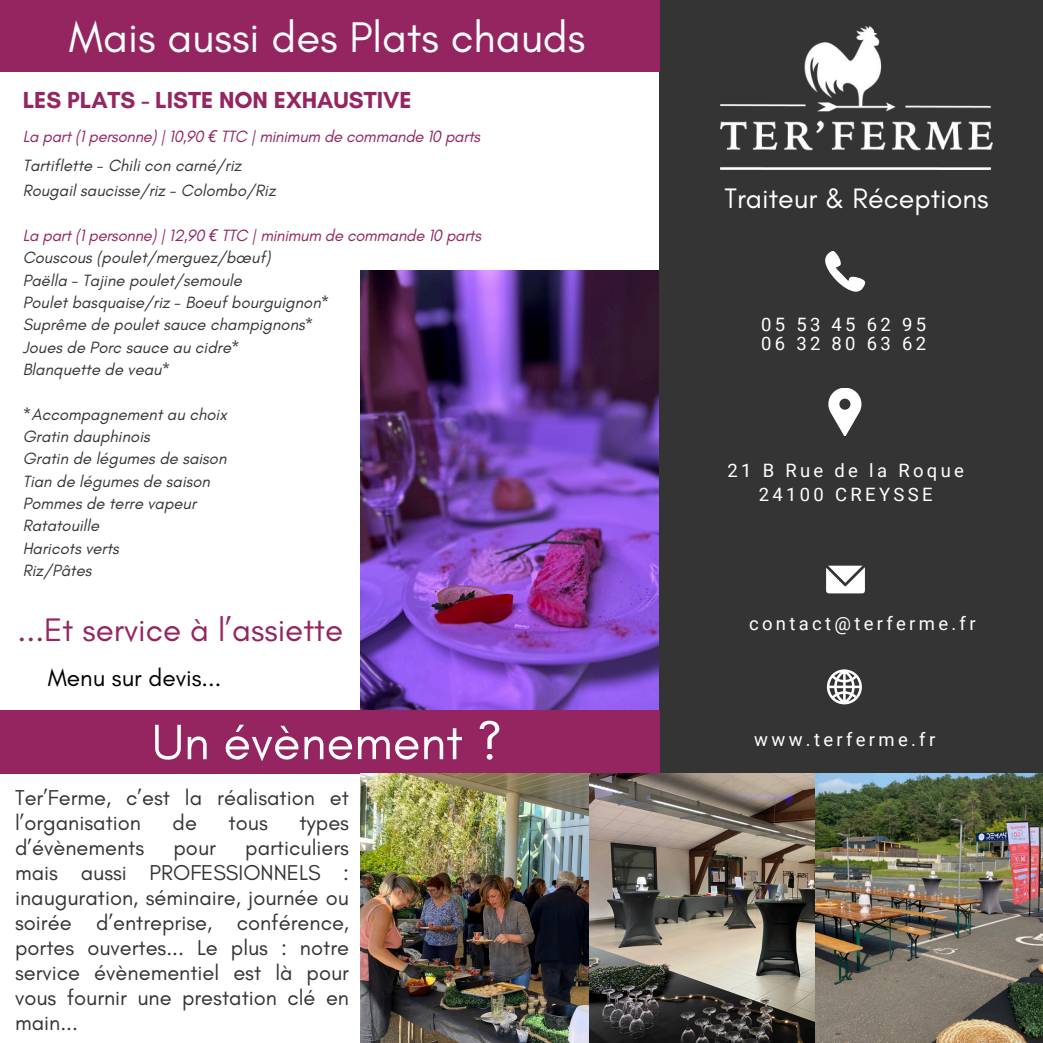
<style>
.page{position:relative;width:1043px;height:1043px;background:#fff}
.page>*{position:absolute;margin:0;border:0;box-sizing:border-box;transform-origin:0 0}
.t1{font:50.57px "Glacial Indifference";color:#fff}
.t2{font:43.57px "Glacial Indifference";color:#fff}
.t3{font:33.07px "Glacial Indifference";color:#942561}
.t4{font:28.7px "Glacial Indifference";color:#fff}
.t5{font:24.5px "Glacial Indifference";color:#000}
.t6{font:700 23.62px "Glacial Indifference";color:#942561}
.t7{font:21.88px/24.8px "Glacial Indifference";color:#343435}
.t8{font:18.38px "Roboto";letter-spacing:.18em;color:#fff}
.t9{font:italic 16.62px/22.4px "Glacial Indifference";color:#343435}
.t10{font:italic 16.62px/28.9px "Glacial Indifference";letter-spacing:-.02em;color:#942561}
.s1{font-family:"Noto Sans"}
.s2{color:#343435}
.s3{color:#942561}
.s4{font-family:"Noto Sans";color:#942561}
</style>
<div class="page">
<img style="left:361px;top:270px;width:298px;height:440px">
<div style="left:659px;top:0;width:383px;height:773px;background:#343435"></div>
<img style="left:720px;top:26px;width:272px;height:144px">
<svg style="left:825px;top:251px;width:40px;height:40px"></svg>
<svg style="left:826px;top:565px;width:38px;height:28px"></svg>
<svg style="left:828px;top:388px;width:32px;height:47px"></svg>
<svg style="left:826px;top:669px;width:35px;height:35px"></svg>
<div style="left:0;top:710px;width:659px;height:63px;background:#942561"></div>
<div style="left:0;top:0;width:659px;height:71px;background:#942561"></div>
<img style="left:361px;top:773px;width:681px;height:269px">
<p class="t2" style="left:69px;top:11px;width:518px">Mais aussi des Plats chauds</p>
<h3 class="t6" style="left:23px;top:86px;width:390px">LES PLATS - LISTE NON EXHAUSTIVE</h3>
<p class="t10" style="left:23px;top:122px;width:459px">La part (1 personne) | 10,90 <span class="s1">€</span> TTC | minimum de commande 10 parts<br><span class="s2">Tartiflette - Chili con carné/riz</span></p>
<p class="t9" style="left:23px;top:179px;width:254px">Rougail saucisse/riz - Colombo/Riz</p>
<p class="t9" style="left:23px;top:224px;width:459px"><span class="s3">La part (1 personne) | 12,90</span> <span class="s4">€</span> <span class="s3">TTC | minimum de commande 10 parts </span>Couscous (poulet/merguez/bœuf)<br>Paëlla - Tajine poulet/semoule<br>Poulet basquaise/riz - Boeuf bourguignon*<br>Suprême de poulet sauce champignons*<br>Joues de Porc sauce au cidre*<br>Blanquette de veau*</p>
<p class="t9" style="left:23px;top:402px;width:205px">*Accompagnement au choix<br>Gratin dauphinois<br>Gratin de légumes de saison<br>Tian de légumes de saison<br>Pommes de terre vapeur<br>Ratatouille<br>Haricots verts<br>Riz/Pâtes</p>
<p class="t3" style="left:18px;top:609px;width:327px">...Et service à l’assiette</p>
<p class="t5" style="left:48px;top:662px;width:175px">Menu sur devis...</p>
<h4 class="t4" style="left:724px;top:180px;width:265px">Traiteur &amp; Réceptions</h4>
<p class="t8" style="left:760px;top:314px;width:167px">05 53 45 62 95</p>
<p class="t8" style="left:760px;top:333px;width:167px">06 32 80 63 62</p>
<p class="t8" style="left:727px;top:459px;width:238px">21 B Rue de la Roque</p>
<p class="t8" style="left:758px;top:484px;width:175px">24100 CREYSSE</p>
<p class="t8" style="left:748px;top:613px;width:228px">contact@terferme.fr</p>
<p class="t1" style="left:152px;top:711px;width:351px">Un évènement ?</p>
<p class="t8" style="left:754px;top:728px;width:182px">www.terferme.fr</p>
<h3 class="t7" style="left:15px;top:784px;width:335px">Ter’Ferme, c’est la réalisation et l’organisation</h3>
<h3 class="t7" style="left:173px;top:809px;width:26px">de</h3>
<h3 class="t7" style="left:228px;top:809px;width:41px">tous</h3>
<h3 class="t7" style="left:299px;top:809px;width:51px">types</h3>
<h3 class="t7" style="left:15px;top:834px;width:335px;text-align:justify;text-indent:230px">particuliers mais aussi PROFESSIONNELS : inauguration, séminaire, journée ou soirée d’entreprise, conférence, portes ouvertes... Le plus : notre service évènementiel est là pour vous fournir une prestation clé en main...</h3>
<h3 class="t7" style="left:15px;top:834px;width:131px">d’évènements</h3>
<h3 class="t7" style="left:173px;top:834px;width:44px">pour</h3>
</div>
